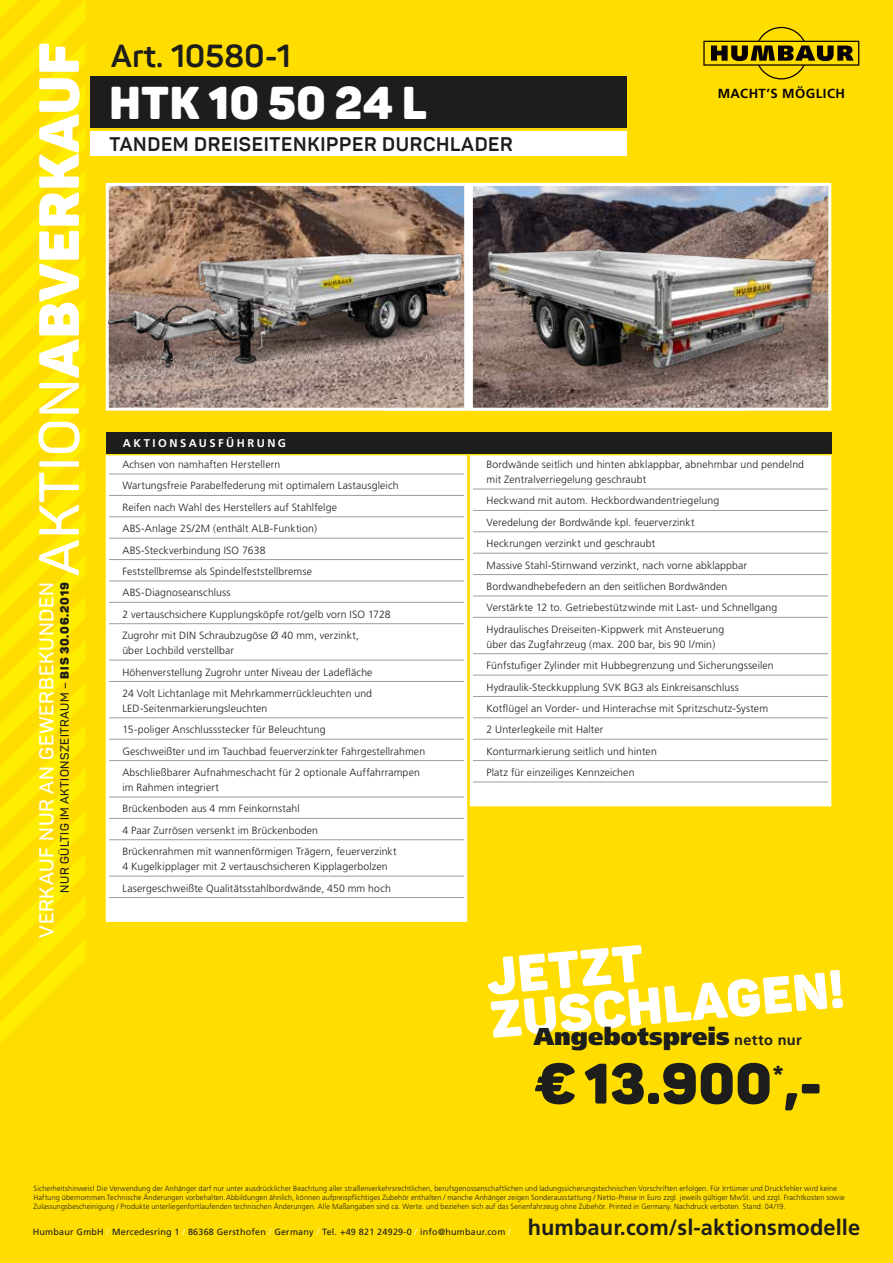
<style>
.page{position:relative;width:893px;height:1263px;background:#fd0}
.page>*{position:absolute;margin:0;border:0;box-sizing:border-box;transform-origin:0 0}
.t1{font:900 56.1px "Panton";color:#1d1d1b}
.t2{font:900 55.95px "Panton";letter-spacing:.015em;color:#fff}
.t3{font:900 51px/43.5px "Panton";color:#fff}
.t4{font:900 45.3px "Panton";letter-spacing:.01em;color:#fff}
.t5{font:700 31.5px "Panton";letter-spacing:.01em;color:#1d1d1b}
.t6{font:900 24.45px "Frutiger LT";color:#1d1d1b}
.t7{font:700 21.9px "Frutiger LT";letter-spacing:.005em;color:#1d1d1b}
.t8{font:600 19.95px "Panton";letter-spacing:.04em;color:#fff}
.t9{font:700 19.5px "Panton";letter-spacing:.035em;color:#1d1d1b}
.t10{font:700 13.2px "Frutiger LT";letter-spacing:.035em;color:#090204}
.t11{font:600 12px "Panton";letter-spacing:.04em;color:#1d1d1b}
.t12{font:700 11.25px "Frutiger";letter-spacing:.22em;color:#fff}
.t13{font:300 10.5px/21.5px "Frutiger";letter-spacing:.01em;color:#1d1d1b}
.t14{font:9px "Frutiger LT";letter-spacing:.025em;color:#1d1d1b}
.t15{font:300 7.5px/9px "Frutiger LT";letter-spacing:.015em;color:#1d1d1b}
.s1{font-weight:600}
.s2{font-weight:900}
.s3{font-weight:700;font-size:14.55px}
.s4{font-weight:300;color:#fff}
</style>
<div class="page">
<svg style="left:0;top:0;width:86px;height:1043px"></svg>
<svg style="left:703px;top:27px;width:156px;height:52px"></svg>
<div style="left:90px;top:76px;width:537px;height:52px;background:#1d1d1b"></div>
<div style="left:90px;top:132px;width:537px;height:24px;background:#fff"></div>
<svg style="left:469px;top:455px;width:363px;height:352px;background:#fbfaf9"></svg>
<svg style="left:105px;top:455px;width:363px;height:467px;background:#fbfbf9"></svg>
<div style="left:106px;top:432px;width:725px;height:21px;background:#1d1d1b"></div>
<img style="left:110px;top:383px;width:329px;height:24px">
<img style="left:494px;top:187px;width:333px;height:42px">
<div style="left:470px;top:183px;width:361px;height:228px;border:3px solid #fff"></div>
<img style="left:465px;top:229px;width:365px;height:180px">
<img style="left:81px;top:158px;width:413px;height:225px">
<h2 class="t2" style="left:23px;top:576px;width:535px;rotate:-90deg"><span class="s1">AKTION</span>ABVERKAUF</h2>
<p class="t11" style="left:57px;top:893px;width:312px;rotate:-90deg">NUR GÜLTIG IM AKTIONSZEITRAUM – <span class="s2">BIS 30.06.2019</span></p>
<h3 class="t8" style="left:34px;top:938px;width:357px;rotate:-90deg">VERKAUF NUR AN GEWERBEKUNDEN</h3>
<h3 class="t5" style="left:111px;top:36px;width:181px">Art. 10580-1</h3>
<h3 class="t4" style="left:109px;top:74px;width:319px">HTK 10 50 24 L</h3>
<h3 class="t9" style="left:110px;top:132px;width:405px">TANDEM DREISEITENKIPPER DURCHLADER</h3>
<p class="t12" style="left:123px;top:436px;width:165px">AKTIONSAUSFÜHRUNG</p>
<p class="t10" style="left:718px;top:86px;width:129px">MACHT’S MÖGLICH</p>
<p class="t13" style="left:122px;top:454px;width:278px">Achsen von namhaften Herstellern<br>Wartungsfreie Parabelfederung mit optimalem Lastausgleich Reifen nach Wahl des Herstellers auf Stahlfelge<br>ABS-Anlage 2S/2M (enthält ALB-Funktion)<br>ABS-Steckverbindung ISO 7638<br>Feststellbremse als Spindelfeststellbremse ABS-Diagnoseanschluss<br>2 vertauschsichere Kupplungsköpfe rot/gelb vorn ISO 1728<br>Zugrohr mit DIN Schraubzugöse Ø 40 mm, verzinkt,</p>
<p class="t13" style="left:122px;top:640px;width:252px">über Lochbild verstellbar<br>Höhenverstellung Zugrohr unter Niveau der Ladefläche<br>24 Volt Lichtanlage mit Mehrkammerrückleuchten und</p>
<p class="t13" style="left:122px;top:697px;width:304px">LED-Seitenmarkierungsleuchten<br>15-poliger Anschlussstecker für Beleuchtung<br>Geschweißter und im Tauchbad feuerverzinkter Fahrgestellrahmen Abschließbarer Aufnahmeschacht für 2 optionale Auffahrrampen</p>
<p class="t13" style="left:122px;top:777px;width:276px">im Rahmen integriert<br>Brückenboden aus 4 mm Feinkornstahl<br>4 Paar Zurrösen versenkt im Brückenboden<br>Brückenrahmen mit wannenförmigen Trägern, feuerverzinkt</p>
<p class="t13" style="left:122px;top:856px;width:270px">4 Kugelkipplager mit 2 vertauschsicheren Kipplagerbolzen<br>Lasergeschweißte Qualitätsstahlbordwände, 450 mm hoch</p>
<p class="t13" style="left:486px;top:457px;width:319px;line-height:15px">Bordwände seitlich und hinten abklappbar, abnehmbar und pendelnd mit Zentralverriegelung geschraubt</p>
<p class="t13" style="left:486px;top:490px;width:292px">Heckwand mit autom. Heckbordwandentriegelung<br>Veredelung der Bordwände kpl. feuerverzinkt<br>Heckrungen verzinkt und geschraubt<br>Massive Stahl-Stirnwand verzinkt, nach vorne abklappbar Bordwandhebefedern an den seitlichen Bordwänden<br>Verstärkte 12 to. Getriebestützwinde mit Last- und Schnellgang Hydraulisches Dreiseiten-Kippwerk mit Ansteuerung</p>
<p class="t13" style="left:486px;top:633px;width:289px">über das Zugfahrzeug (max. 200 bar, bis 90 l/min)<br>Fünfstufiger Zylinder mit Hubbegrenzung und Sicherungsseilen Hydraulik-Steckkupplung SVK BG3 als Einkreisanschluss Kotflügel an Vorder- und Hinterachse mit Spritzschutz-System 2 Unterlegkeile mit Halter<br>Konturmarkierung seitlich und hinten<br>Platz für einzeiliges Kennzeichen</p>
<h3 class="t3" style="left:485px;top:954px;width:356px;rotate:-5deg">JETZT<br>ZUSCHLAGEN!</h3>
<h3 class="t6" style="left:534px;top:1022px;width:269px">Angebotspreis <span class="s3">netto nur</span></h3>
<h1 class="t1" style="left:534px;top:1047px;width:290px">€13.900<sup>*</sup>,-</h1>
<p class="t15" style="left:34px;top:1184px;width:813px">Sicherheitshinweis! Die Verwendung der Anhänger darf nur unter ausdrücklicher Beachtung aller straßenverkehrsrechtlichen, berufsgenossenschaftlichen und ladungssicherungstechnischen Vorschriften erfolgen. Für Irrtümer und Druckfehler wird keine<br>Haftung übernommen.Technische Änderungen vorbehalten.Abbildungen ähnlich, können aufpreispflichtiges Zubehör enthalten / manche Anhänger zeigen Sonderausstattung / Netto-Preise in Euro zzgl. jeweils gültiger MwSt. und zzgl. Frachtkosten sowie<br>Zulassungsbescheinigung / Produkte unterliegenfortlaufenden technischen Änderungen. Alle Maßangaben sind ca. Werte. und beziehen sich auf das Serienfahrzeug ohne Zubehör. Printed in Germany. Nachdruck verboten. Stand: 04/19.</p>
<p class="t14" style="left:33px;top:1226px;width:479px">Humbaur GmbH <span class="s4">/</span> Mercedesring 1 <span class="s4">/</span> 86368 Gersthofen <span class="s4">/</span> Germany <span class="s4">/</span> Tel. +49 821 24929-0 <span class="s4">/</span> info@humbaur.com <span class="s4">/</span></p>
<h3 class="t7" style="left:528px;top:1214px;width:334px">humbaur.com/sl-aktionsmodelle</h3>
</div>
